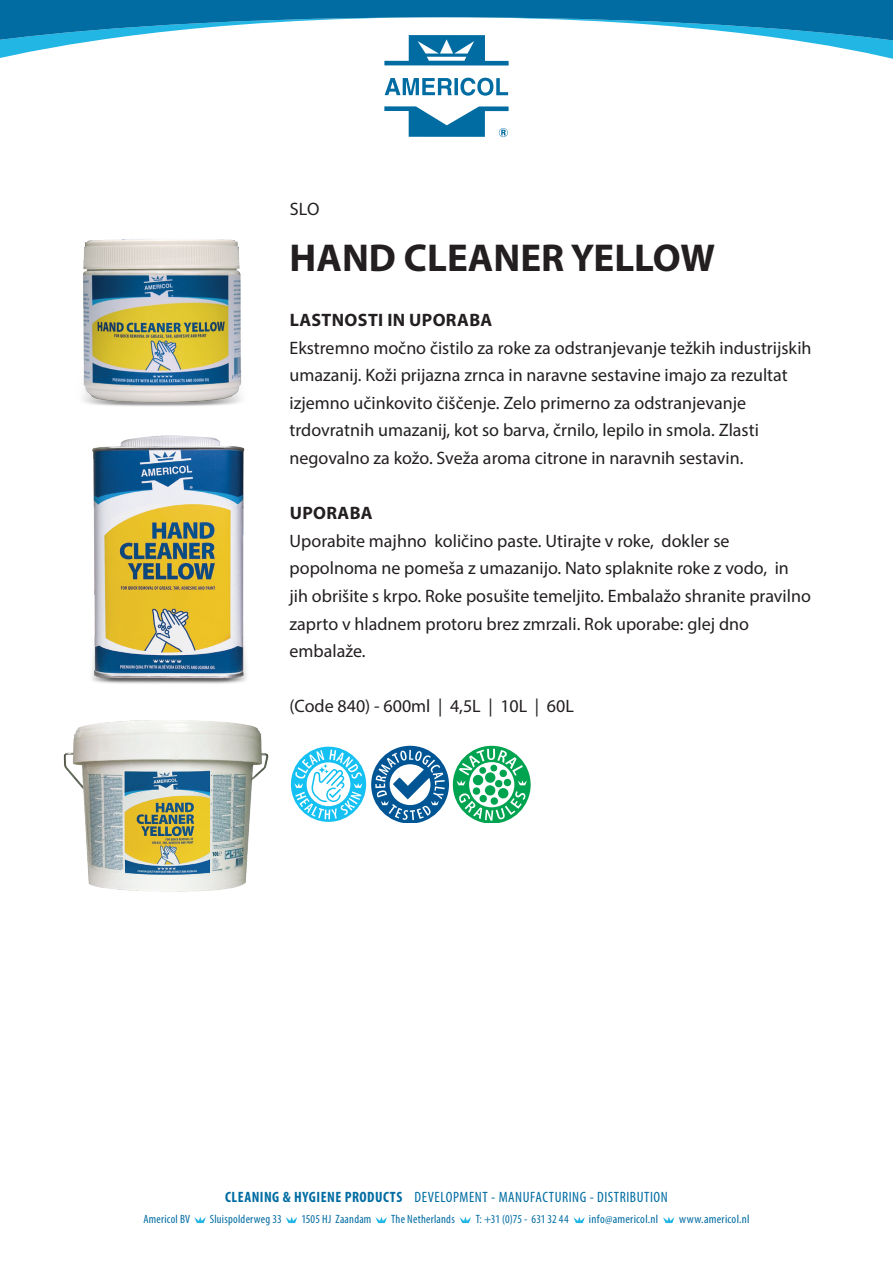
<style>
.page{position:relative;width:893px;height:1263px;background:#fff}
.page>*{position:absolute;margin:0;border:0;box-sizing:border-box;transform-origin:0 0}
.t1{font:700 39px "Myriad Pro";color:#231f20}
.t2{font:18px/27.6px "Myriad Pro";color:#231f20}
.t3{font:700 18px "Myriad Pro";letter-spacing:.02em;color:#231f20}
.t4{font:condensed 15px "Myriad Pro";letter-spacing:.035em;color:#006ca2}
.t5{font:condensed 12px "Myriad Pro";letter-spacing:.02em;color:#006ca2}
.t6{font:condensed 12px "Myriad Pro";letter-spacing:.02em;color:#006ca2;scale:1.04 1}
.t7{font:condensed 12px "Myriad Pro";color:#006ca2}
.s1{font-weight:700}
</style>
<div class="page">
<svg style="left:0;top:0;width:893px;height:137px"></svg>
<svg style="left:194px;top:1216px;width:12px;height:7px"></svg>
<svg style="left:286px;top:1216px;width:11px;height:7px"></svg>
<svg style="left:375px;top:1216px;width:12px;height:7px"></svg>
<svg style="left:459px;top:1216px;width:12px;height:7px"></svg>
<svg style="left:573px;top:1216px;width:12px;height:7px"></svg>
<svg style="left:663px;top:1216px;width:11px;height:7px"></svg>
<svg style="left:291px;top:746px;width:240px;height:77px"></svg>
<img style="left:63px;top:720px;width:206px;height:172px">
<img style="left:91px;top:455px;width:156px;height:229px">
<img style="left:83px;top:239px;width:162px;height:216px">
<p class="t2" style="left:290px;top:195px;width:31px">SLO</p>
<h1 class="t1" style="left:290px;top:232px;width:427px">HAND CLEANER YELLOW</h1>
<p class="t3" style="left:290px;top:308px;width:204px">LASTNOSTI IN UPORABA</p>
<p class="t2" style="left:290px;top:333px;width:523px">Ekstremno močno čistilo za roke za odstranjevanje težkih industrijskih umazanij. Koži prijazna zrnca in naravne sestavine imajo za rezultat izjemno učinkovito čiščenje. Zelo primerno za odstranjevanje trdovratnih umazanij, kot so barva, črnilo, lepilo in smola. Zlasti negovalno za kožo. Sveža aroma citrone in naravnih sestavin.</p>
<p class="t3" style="left:290px;top:501px;width:85px">UPORABA</p>
<p class="t2" style="left:290px;top:527px;width:523px">Uporabite majhno količino paste. Utirajte v roke, dokler se popolnoma ne pomeša z umazanijo. Nato splaknite roke z vodo, in jih obrišite s krpo. Roke posušite temeljito. Embalažo shranite pravilno zaprto v hladnem protoru brez zmrzali. Rok uporabe: glej dno embalaže.</p>
<p class="t2" style="left:290px;top:692px;width:286px">(Code 840) - 600ml | 4,5L | 10L | 60L</p>
<p class="t4" style="left:225px;top:1188px;width:444px"><span class="s1">CLEANING &amp; HYGIENE PRODUCTS</span> DEVELOPMENT - MANUFACTURING - DISTRIBUTION</p>
<p class="t5" style="left:143px;top:1212px;width:48px">Americol BV</p>
<p class="t5" style="left:210px;top:1212px;width:73px">Sluispolderweg 33</p>
<p class="t5" style="left:301px;top:1212px;width:72px">1505 HJ Zaandam</p>
<p class="t5" style="left:391px;top:1212px;width:65px">The Netherlands</p>
<p class="t7" style="left:476px;top:1212px;width:94px">T: +31 (0)75 - 631 32 44</p>
<p class="t6" style="left:589px;top:1212px;width:68px">info@americol.nl</p>
<p class="t6" style="left:679px;top:1212px;width:69px">www.americol.nl</p>
</div>
